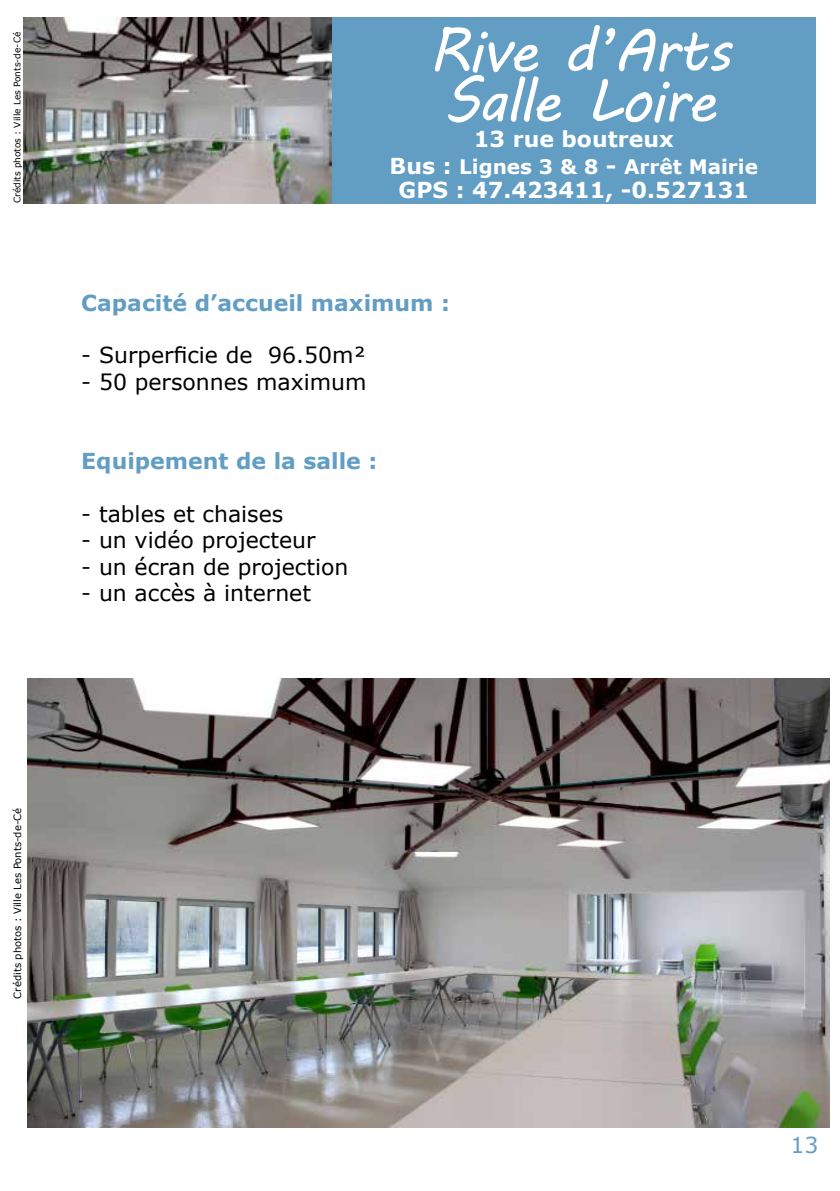
<style>
.page{position:relative;width:840px;height:1191px;background:#fff}
.page>*{position:absolute;margin:0;border:0;box-sizing:border-box;transform-origin:0 0}
.t1{font:60px/50px "MV Boli";letter-spacing:-.03em;color:#fff}
.t2{font:22px "Verdana";color:#000}
.t3{font:700 22px "Verdana";color:#629dc3}
.t4{font:700 22px "Verdana";color:#fff}
.t5{font:22px "Verdana";color:#649cc2}
.t6{font:700 20px "Verdana";color:#fff}
.t7{font:10px "Verdana";color:#000}
.t8{font:9px "Verdana";color:#000}
.s1{font-size:22px}
</style>
<div class="page">
<div style="left:322px;top:17px;width:493px;height:186px;background:#629dc3"></div>
<img style="left:24px;top:17px;width:307px;height:187px">
<img style="left:27px;top:678px;width:802px;height:449px">
<p class="t8" style="left:11px;top:203px;width:173px;rotate:-90deg">Crédits photos : Ville Les Ponts-de-Cé</p>
<h1 class="t1" style="left:428px;top:24px;width:304px">Rive d’Arts<br>Salle Loire</h1>
<p class="t4" style="left:473px;top:124px;width:201px">13 rue boutreux</p>
<p class="t6" style="left:389px;top:152px;width:369px"><span class="s1">Bus :</span> Lignes 3 &amp; 8 <span class="s1">-</span> Arrêt Mairie</p>
<p class="t4" style="left:398px;top:174px;width:352px">GPS : 47.423411, -0.527131</p>
<p class="t3" style="left:81px;top:287px;width:370px">Capacité d’accueil maximum :</p>
<p class="t2" style="left:81px;top:340px;width:286px">- Surperficie de 96.50m²</p>
<p class="t2" style="left:81px;top:367px;width:287px">- 50 personnes maximum</p>
<p class="t3" style="left:81px;top:445px;width:297px">Equipement de la salle :</p>
<p class="t2" style="left:81px;top:499px;width:203px">- tables et chaises</p>
<p class="t2" style="left:81px;top:525px;width:235px">- un vidéo projecteur</p>
<p class="t2" style="left:81px;top:551px;width:268px">- un écran de projection</p>
<p class="t2" style="left:81px;top:578px;width:231px">- un accès à internet</p>
<p class="t7" style="left:11px;top:998px;width:192px;rotate:-90deg">Crédits photos : Ville Les Ponts-de-Cé</p>
<p class="t5" style="left:789px;top:1129px;width:29px">13</p>
</div>
